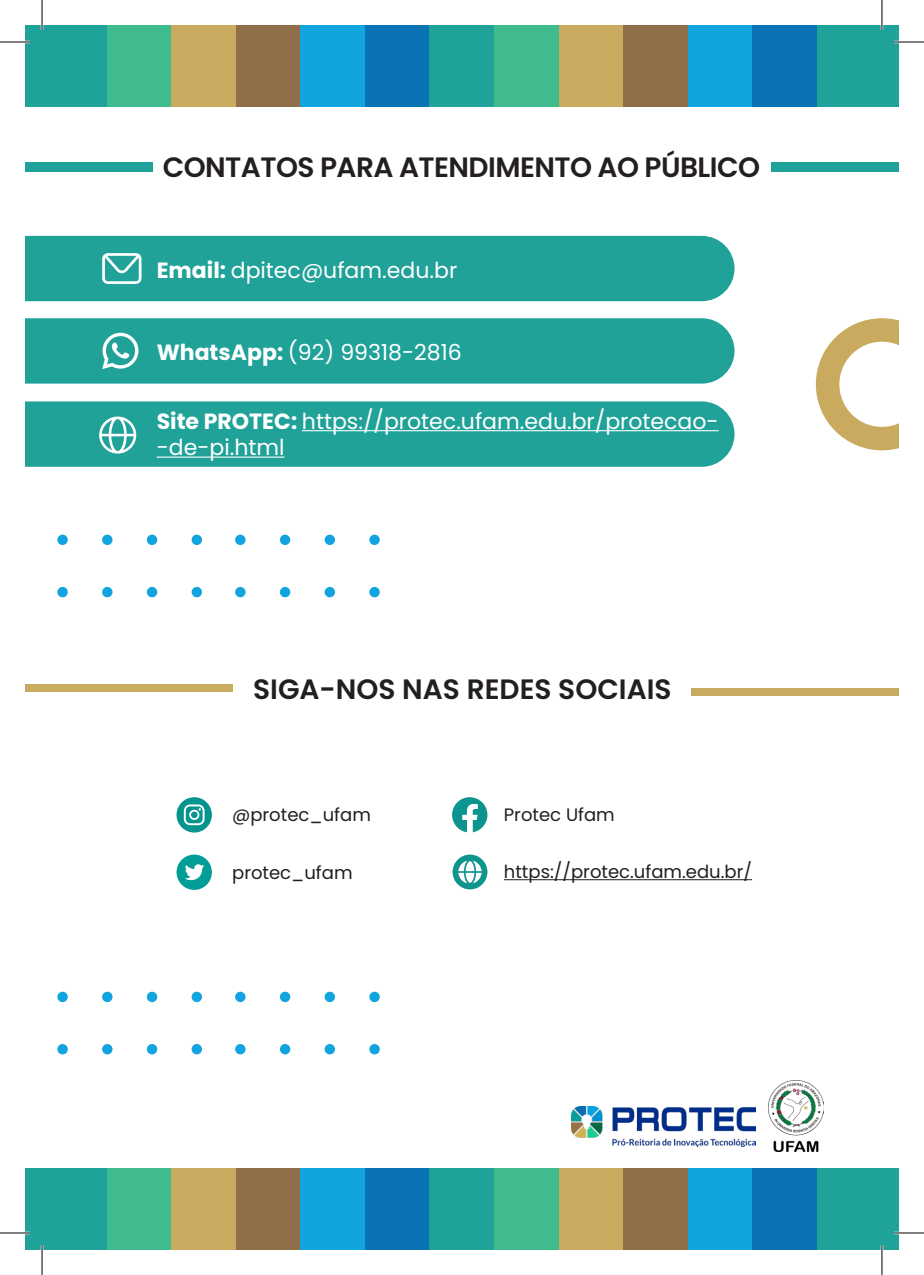
<style>
.page{position:relative;width:924px;height:1275px;background:#fff}
.page>*{position:absolute;margin:0;border:0;box-sizing:border-box;transform-origin:0 0}
.t1{font:600 28px "Poppins";letter-spacing:-.02em;color:#231f20}
.t2{font:600 28px "Poppins";color:#231f20}
.t3{font:22px/26.4px "Poppins";color:#fff}
.t4{font:18px "Poppins";color:#231f20}
.s1{font-weight:700}
</style>
<div class="page">
<div style="left:25px;top:25px;width:82px;height:82px;background:#1fa29a"></div>
<div style="left:107px;top:25px;width:64px;height:82px;background:#40bb8e"></div>
<div style="left:171px;top:25px;width:65px;height:82px;background:#c9aa5e"></div>
<div style="left:236px;top:25px;width:64px;height:82px;background:#8f6f47"></div>
<div style="left:300px;top:25px;width:65px;height:82px;background:#11a4de"></div>
<div style="left:365px;top:25px;width:64px;height:82px;background:#0973b4"></div>
<div style="left:429px;top:25px;width:65px;height:82px;background:#1fa29a"></div>
<div style="left:494px;top:25px;width:64px;height:82px;background:#40bb8e"></div>
<div style="left:558px;top:25px;width:65px;height:82px;background:#c9aa5e"></div>
<div style="left:623px;top:25px;width:64px;height:82px;background:#8f6f47"></div>
<div style="left:687px;top:25px;width:65px;height:82px;background:#11a4de"></div>
<div style="left:752px;top:25px;width:64px;height:82px;background:#0973b4"></div>
<div style="left:816px;top:25px;width:82px;height:82px;background:#1fa29a"></div>
<div style="left:25px;top:1168px;width:82px;height:82px;background:#1fa29a"></div>
<div style="left:816px;top:1168px;width:82px;height:82px;background:#1fa29a"></div>
<div style="left:107px;top:1168px;width:64px;height:82px;background:#40bb8e"></div>
<div style="left:171px;top:1168px;width:65px;height:82px;background:#c9aa5e"></div>
<div style="left:236px;top:1168px;width:64px;height:82px;background:#8f6f47"></div>
<div style="left:300px;top:1168px;width:65px;height:82px;background:#11a4de"></div>
<div style="left:365px;top:1168px;width:64px;height:82px;background:#0973b4"></div>
<div style="left:429px;top:1168px;width:65px;height:82px;background:#1fa29a"></div>
<div style="left:494px;top:1168px;width:64px;height:82px;background:#40bb8e"></div>
<div style="left:558px;top:1168px;width:65px;height:82px;background:#c9aa5e"></div>
<div style="left:623px;top:1168px;width:64px;height:82px;background:#8f6f47"></div>
<div style="left:687px;top:1168px;width:65px;height:82px;background:#11a4de"></div>
<div style="left:752px;top:1168px;width:64px;height:82px;background:#0973b4"></div>
<div style="left:25px;top:162px;width:127px;height:10px;background:#1fa29a"></div>
<div style="left:771px;top:162px;width:127px;height:10px;background:#1fa29a"></div>
<svg style="left:815px;top:318px;width:83px;height:132px"></svg>
<div style="left:25px;top:236px;width:709px;height:65px;background:#20a299"></div>
<div style="left:25px;top:318px;width:709px;height:65px;background:#20a299"></div>
<svg style="left:25px;top:401px;width:709px;height:66px;background:#29a59d"></svg>
<div style="left:57px;top:534px;width:11px;height:11px;background:#11a4de;border-radius:50%"></div>
<div style="left:102px;top:534px;width:10px;height:11px;background:#11a4de;border-radius:50%"></div>
<div style="left:147px;top:534px;width:10px;height:11px;background:#11a4de;border-radius:50%"></div>
<div style="left:191px;top:534px;width:11px;height:11px;background:#11a4de;border-radius:50%"></div>
<div style="left:235px;top:534px;width:10px;height:11px;background:#11a4de;border-radius:50%"></div>
<div style="left:280px;top:534px;width:10px;height:11px;background:#11a4de;border-radius:50%"></div>
<div style="left:324px;top:534px;width:11px;height:11px;background:#11a4de;border-radius:50%"></div>
<div style="left:369px;top:534px;width:10px;height:11px;background:#11a4de;border-radius:50%"></div>
<div style="left:57px;top:587px;width:11px;height:10px;background:#11a4de;border-radius:50%"></div>
<div style="left:102px;top:587px;width:10px;height:10px;background:#11a4de;border-radius:50%"></div>
<div style="left:147px;top:587px;width:10px;height:10px;background:#11a4de;border-radius:50%"></div>
<div style="left:191px;top:587px;width:11px;height:10px;background:#11a4de;border-radius:50%"></div>
<div style="left:235px;top:587px;width:10px;height:10px;background:#11a4de;border-radius:50%"></div>
<div style="left:280px;top:587px;width:10px;height:10px;background:#11a4de;border-radius:50%"></div>
<div style="left:324px;top:587px;width:11px;height:10px;background:#11a4de;border-radius:50%"></div>
<div style="left:369px;top:587px;width:10px;height:10px;background:#11a4de;border-radius:50%"></div>
<div style="left:176px;top:797px;width:36px;height:35px;background:#05948e;border-radius:50%"></div>
<svg style="left:184px;top:804px;width:20px;height:21px"></svg>
<div style="left:176px;top:854px;width:36px;height:36px;background:#009e97;border-radius:50%"></div>
<svg style="left:185px;top:864px;width:19px;height:16px"></svg>
<svg style="left:452px;top:797px;width:35px;height:35px"></svg>
<hr style="left:503px;top:879px;width:248px;height:1px;background:#231f20">
<div style="left:25px;top:685px;width:207px;height:7px;background:#c9aa5e"></div>
<div style="left:691px;top:688px;width:207px;height:7px;background:#c9aa5e"></div>
<img style="left:571px;top:1106px;width:184px;height:41px">
<div style="left:57px;top:991px;width:11px;height:11px;background:#11a4de;border-radius:50%"></div>
<div style="left:102px;top:991px;width:10px;height:11px;background:#11a4de;border-radius:50%"></div>
<div style="left:147px;top:991px;width:10px;height:11px;background:#11a4de;border-radius:50%"></div>
<div style="left:191px;top:991px;width:11px;height:11px;background:#11a4de;border-radius:50%"></div>
<div style="left:235px;top:991px;width:10px;height:11px;background:#11a4de;border-radius:50%"></div>
<div style="left:280px;top:991px;width:10px;height:11px;background:#11a4de;border-radius:50%"></div>
<div style="left:324px;top:991px;width:11px;height:11px;background:#11a4de;border-radius:50%"></div>
<div style="left:369px;top:991px;width:10px;height:11px;background:#11a4de;border-radius:50%"></div>
<div style="left:57px;top:1044px;width:11px;height:10px;background:#11a4de;border-radius:50%"></div>
<div style="left:102px;top:1044px;width:10px;height:10px;background:#11a4de;border-radius:50%"></div>
<div style="left:147px;top:1044px;width:10px;height:10px;background:#11a4de;border-radius:50%"></div>
<div style="left:191px;top:1044px;width:11px;height:10px;background:#11a4de;border-radius:50%"></div>
<div style="left:235px;top:1044px;width:10px;height:10px;background:#11a4de;border-radius:50%"></div>
<div style="left:280px;top:1044px;width:10px;height:10px;background:#11a4de;border-radius:50%"></div>
<div style="left:324px;top:1044px;width:11px;height:10px;background:#11a4de;border-radius:50%"></div>
<div style="left:369px;top:1044px;width:10px;height:10px;background:#11a4de;border-radius:50%"></div>
<div style="left:452px;top:854px;width:35px;height:35px;background:#0d958e;border-radius:50%"></div>
<svg style="left:458px;top:860px;width:23px;height:23px"></svg>
<img style="left:768px;top:1080px;width:54px;height:71px">
<hr style="left:0;top:41px;width:30px;height:2px;background:#fff">
<hr style="left:893px;top:41px;width:30px;height:2px;background:#fff">
<hr style="left:0;top:1231px;width:30px;height:3px;background:#fff">
<hr style="left:893px;top:1231px;width:30px;height:3px;background:#fff">
<hr style="left:41px;top:0;width:2px;height:30px;background:#fff">
<hr style="left:41px;top:1245px;width:2px;height:30px;background:#fff">
<hr style="left:880px;top:0;width:2px;height:30px;background:#fff">
<hr style="left:880px;top:1245px;width:2px;height:30px;background:#fff">
<hr style="left:0;top:42px;width:30px;height:1px;background:#000">
<hr style="left:893px;top:42px;width:30px;height:1px;background:#000">
<hr style="left:0;top:1232px;width:30px;height:1px;background:#000">
<hr style="left:893px;top:1232px;width:30px;height:1px;background:#000">
<hr style="left:42px;top:0;width:1px;height:30px;background:#000">
<hr style="left:42px;top:1245px;width:1px;height:30px;background:#000">
<hr style="left:881px;top:0;width:1px;height:30px;background:#000">
<hr style="left:881px;top:1245px;width:1px;height:30px;background:#000">
<p class="t1" style="left:163px;top:151px;width:598px">CONTATOS PARA ATENDIMENTO AO PÚBLICO</p>
<p class="t3" style="left:157px;top:257px;width:302px"><span class="s1">Email:</span> dpitec@ufam.edu.br</p>
<p class="t3" style="left:157px;top:339px;width:306px"><span class="s1">WhatsApp:</span> (92) 99318-2816</p>
<p class="t3" style="left:157px;top:408px;width:563px"><span class="s1">Site PROTEC:</span> https://protec.ufam.edu.br/protecao--de-pi.html</p>
<p class="t2" style="left:253px;top:673px;width:420px">SIGA-NOS NAS REDES SOCIAIS</p>
<p class="t4" style="left:232px;top:804px;width:140px">@protec_ufam</p>
<p class="t4" style="left:503px;top:804px;width:112px">Protec Ufam</p>
<p class="t4" style="left:232px;top:862px;width:122px">protec_ufam</p>
<p class="t4" style="left:503px;top:861px;width:249px">https://protec.ufam.edu.br/</p>
</div>
